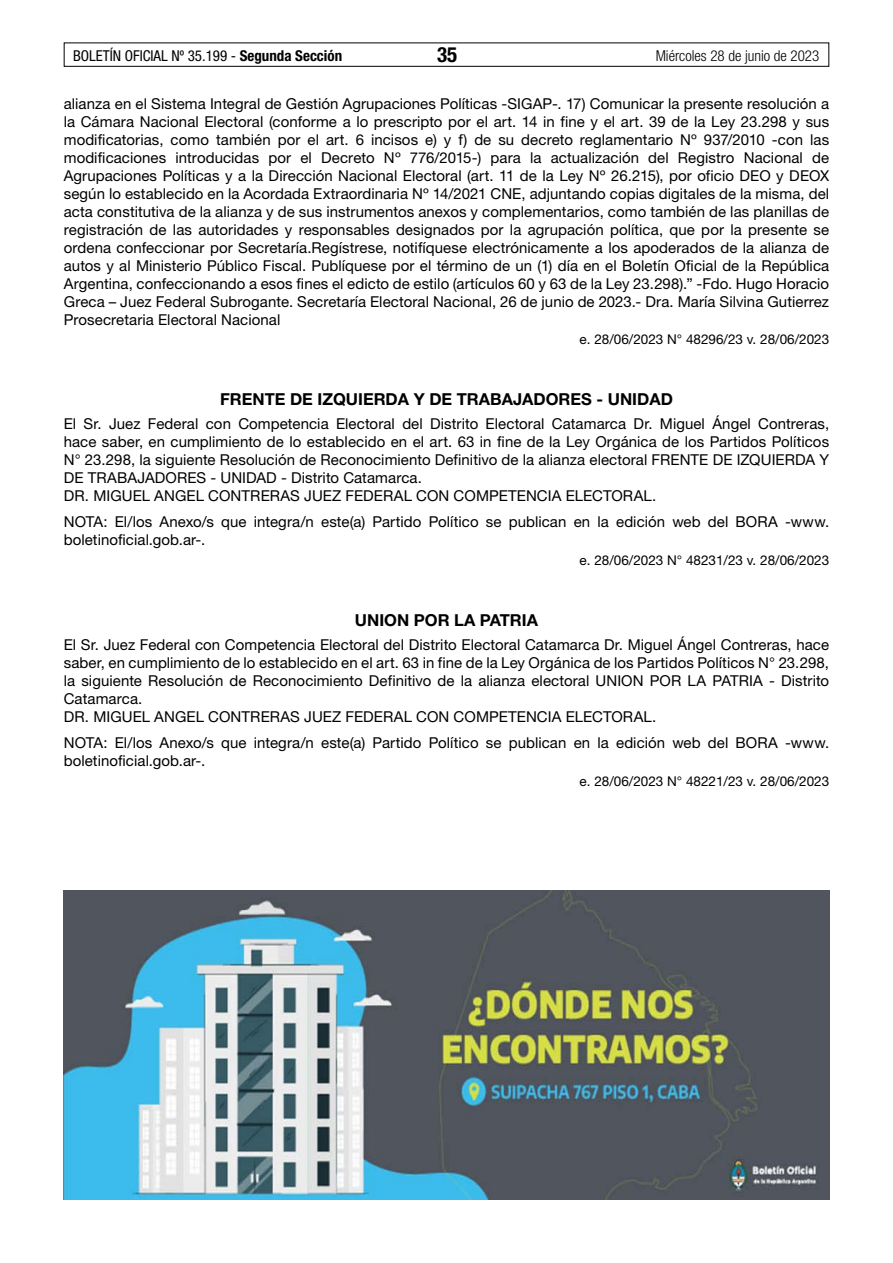
<style>
.page{position:relative;width:893px;height:1263px;background:#fff}
.page>*{position:absolute;margin:0;border:0;box-sizing:border-box;transform-origin:0 0}
.t1{font:700 condensed 21px "Helvetica Neue LT Std";color:#000}
.t2{font:700 16.5px "Helvetica Neue LT Std";color:#000}
.t3{font:15px/18px "Helvetica Neue LT Std";letter-spacing:.005em;color:#000}
.t4{font:condensed 15px "Helvetica Neue LT Std";color:#000}
.t5{font:300 condensed 15px "Helvetica Neue LT Std";color:#000}
.t6{font:13.5px "Helvetica Neue LT Std";color:#000}
.s1{font-weight:700}
</style>
<div class="page">
<div style="left:64px;top:43px;width:765px;height:24px;border:1px solid #000"></div>
<img style="left:64px;top:891px;width:765px;height:308px">
<p class="t4" style="left:73px;top:47px;width:271px">BOLETÍN OFICIAL Nº 35.199 - <span class="s1">Segunda Sección</span></p>
<h1 class="t1" style="left:437px;top:42px;width:22px">35</h1>
<p class="t5" style="left:656px;top:47px;width:165px">Miércoles 28 de junio de 2023</p>
<p class="t3" style="left:64px;top:94px;width:767px;text-align:justify">alianza en el Sistema Integral de Gestión Agrupaciones Políticas -SIGAP-. 17) Comunicar la presente resolución a la Cámara Nacional Electoral (conforme a lo prescripto por el art. 14 in fine y el art. 39 de la Ley 23.298 y sus modificatorias, como también por el art. 6 incisos e) y f) de su decreto reglamentario Nº 937/2010 -con las modificaciones introducidas por el Decreto Nº 776/2015-) para la actualización del Registro Nacional de Agrupaciones Políticas y a la Dirección Nacional Electoral (art. 11 de la Ley Nº 26.215), por oficio DEO y DEOX según lo establecido en la Acordada Extraordinaria Nº 14/2021 CNE, adjuntando copias digitales de la misma, del acta constitutiva de la alianza y de sus instrumentos anexos y complementarios, como también de las planillas de registración de las autoridades y responsables designados por la agrupación política, que por la presente se ordena confeccionar por Secretaría.Regístrese, notifíquese electrónicamente a los apoderados de la alianza de autos y al Ministerio Público Fiscal. Publíquese por el término de un (1) día en el Boletín Oficial de la República Argentina, confeccionando a esos fines el edicto de estilo (artículos 60 y 63 de la Ley 23.298).” -Fdo. Hugo Horacio Greca – Juez Federal Subrogante. Secretaría Electoral Nacional, 26 de junio de 2023.- Dra. María Silvina Gutierrez Prosecretaria Electoral Nacional</p>
<p class="t6" style="left:580px;top:331px;width:251px">e. 28/06/2023 N° 48296/23 v. 28/06/2023</p>
<p class="t2" style="left:220px;top:388px;width:454px">FRENTE DE IZQUIERDA Y DE TRABAJADORES - UNIDAD</p>
<p class="t3" style="left:64px;top:414px;width:767px">El Sr. Juez Federal con Competencia Electoral del Distrito Electoral Catamarca Dr. Miguel Ángel Contreras, hace saber, en cumplimiento de lo establecido en el art. 63 in fine de la Ley Orgánica de los Partidos Políticos N° 23.298, la siguiente Resolución de Reconocimiento Definitivo de la alianza electoral FRENTE DE IZQUIERDA Y DE TRABAJADORES - UNIDAD - Distrito Catamarca.<br>DR. MIGUEL ANGEL CONTRERAS JUEZ FEDERAL CON COMPETENCIA ELECTORAL.</p>
<p class="t3" style="left:64px;top:513px;width:767px">NOTA: El/los Anexo/s que integra/n este(a) Partido Político se publican en la edición web del BORA -www. boletinoficial.gob.ar-.</p>
<p class="t6" style="left:580px;top:552px;width:251px">e. 28/06/2023 N° 48231/23 v. 28/06/2023</p>
<p class="t2" style="left:355px;top:609px;width:185px">UNION POR LA PATRIA</p>
<p class="t3" style="left:64px;top:635px;width:767px">El Sr. Juez Federal con Competencia Electoral del Distrito Electoral Catamarca Dr. Miguel Ángel Contreras, hace saber, en cumplimiento de lo establecido en el art. 63 in fine de la Ley Orgánica de los Partidos Políticos N° 23.298, la siguiente Resolución de Reconocimiento Definitivo de la alianza electoral UNION POR LA PATRIA - Distrito Catamarca.<br>DR. MIGUEL ANGEL CONTRERAS JUEZ FEDERAL CON COMPETENCIA ELECTORAL.</p>
<p class="t3" style="left:64px;top:734px;width:767px">NOTA: El/los Anexo/s que integra/n este(a) Partido Político se publican en la edición web del BORA -www. boletinoficial.gob.ar-.</p>
<p class="t6" style="left:580px;top:773px;width:251px">e. 28/06/2023 N° 48221/23 v. 28/06/2023</p>
</div>
